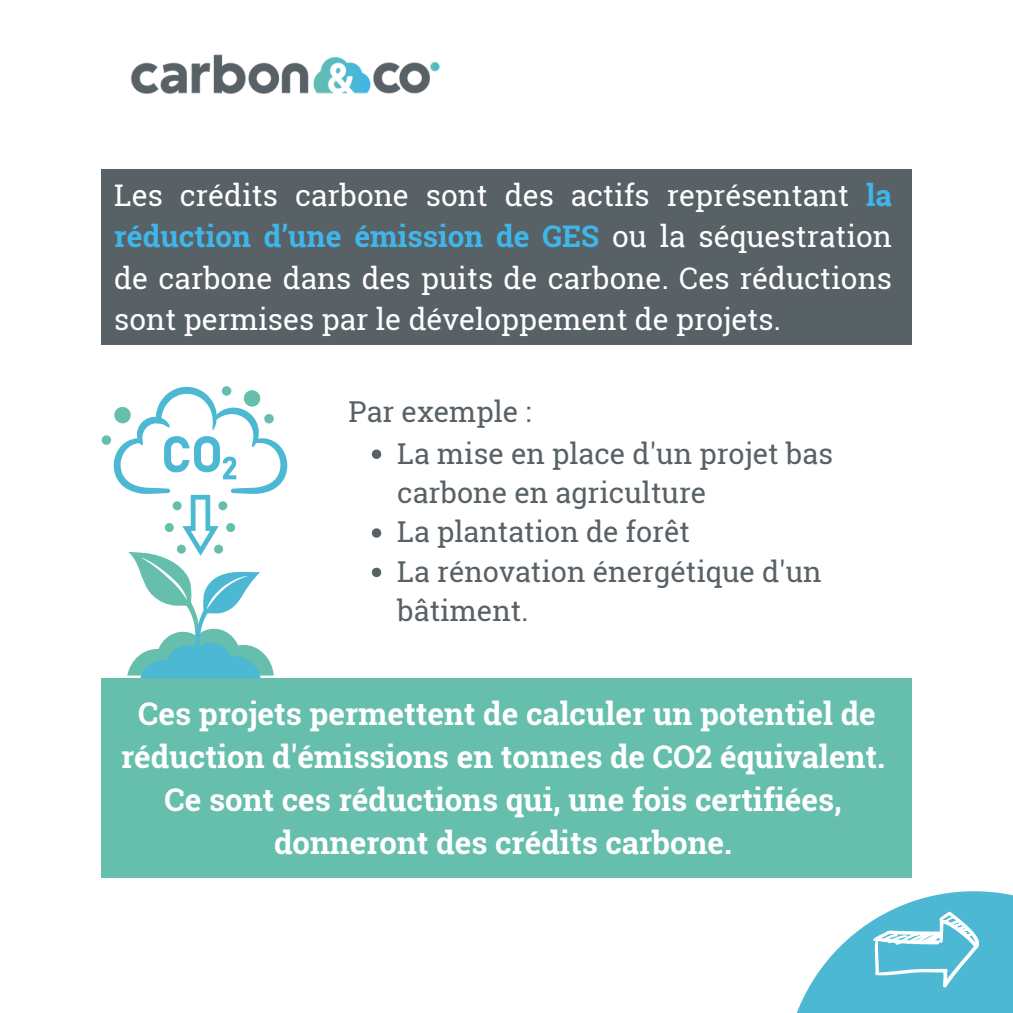
<style>
.page{position:relative;width:1013px;height:1013px;background:#fff}
.page>*{position:absolute;margin:0;border:0;box-sizing:border-box;transform-origin:0 0}
.t1{font:700 31.25px/43.1px "Roboto Slab";color:#fff;text-align:center}
.t2{font:29.75px/41.2px "Roboto Slab";color:#fff;text-align:justify}
.t3{font:28.75px/39.4px "Roboto Slab";color:#586166}
.s1{font-weight:700;color:#3fb6e9}
</style>
<div class="page">
<div style="left:101px;top:678px;width:810px;height:200px;background:#66bead"></div>
<svg style="left:797px;top:891px;width:215px;height:121px;fill:#4cb8d4"></svg>
<svg style="left:873px;top:911px;width:106px;height:76px"></svg>
<img style="left:131px;top:54px;width:309px;height:40px">
<div style="left:101px;top:169px;width:810px;height:176px;background:#586166"></div>
<svg style="left:101px;top:386px;width:186px;height:292px"></svg>
<svg style="left:372px;top:449px;width:9px;height:10px"></svg>
<svg style="left:372px;top:528px;width:9px;height:9px"></svg>
<svg style="left:372px;top:567px;width:9px;height:10px"></svg>
<p class="t2" style="left:114px;top:174px;width:779px">Les crédits carbone sont des actifs représentant <span class="s1">la réduction d’une émission de GES</span> ou la séquestration de carbone dans des puits de carbone. Ces réductions sont permises par le développement de projets.</p>
<p class="t3" style="left:348px;top:391px;width:184px">Par exemple :</p>
<p class="t3" style="left:397px;top:433px;width:437px">La mise en place d'un projet bas carbone en agriculture</p>
<p class="t3" style="left:397px;top:511px;width:294px">La plantation de forêt</p>
<p class="t3" style="left:397px;top:551px;width:426px">La rénovation énergétique d'un bâtiment.</p>
<p class="t1" style="left:121px;top:691px;width:765px">Ces projets permettent de calculer un potentiel de réduction d'émissions en tonnes de CO2 équivalent.<br>Ce sont ces réductions qui, une fois certifiées, donneront des crédits carbone.</p>
</div>
